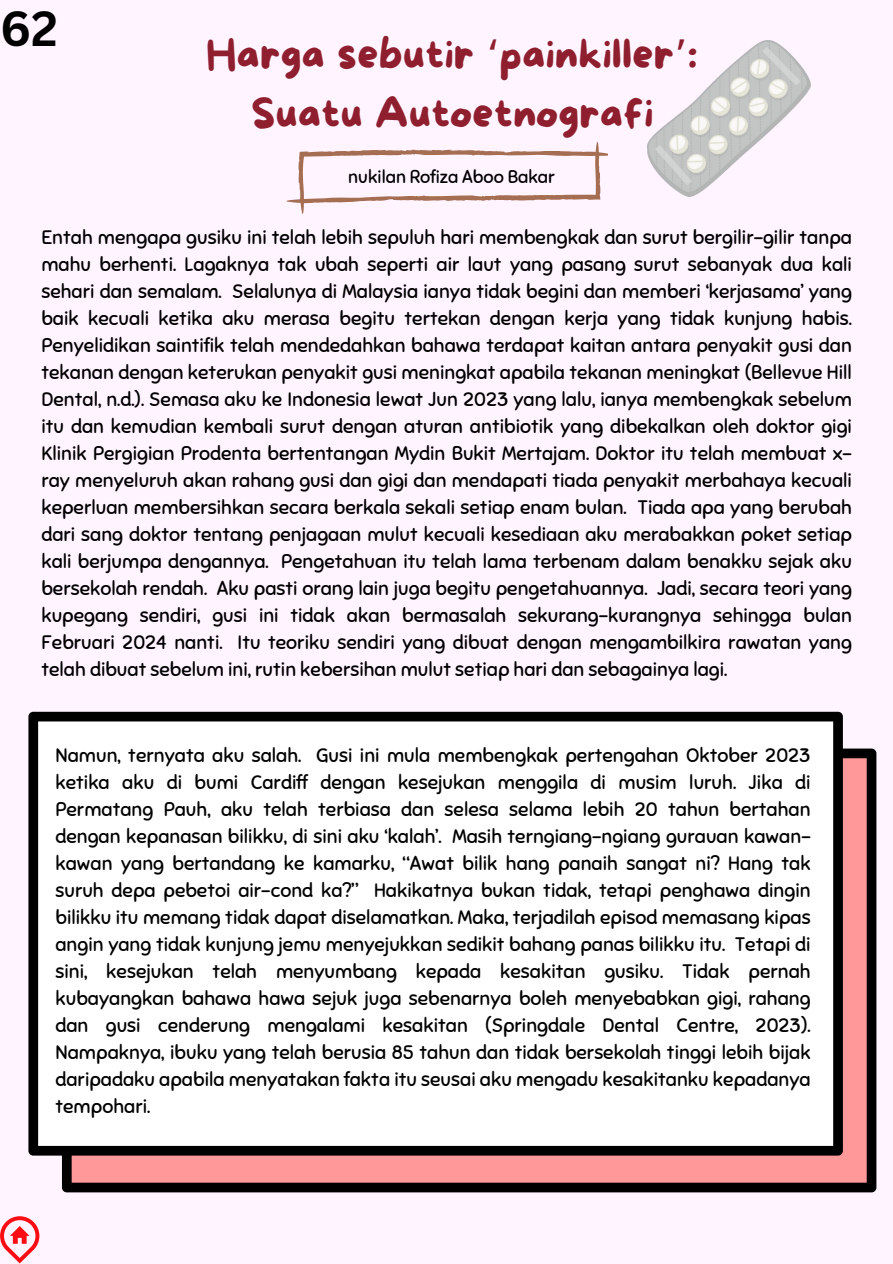
<style>
.page{position:relative;width:893px;height:1264px;background:#fff}
.page>*{position:absolute;margin:0;border:0;box-sizing:border-box;transform-origin:0 0}
.t1{font:700 48px "Canva Sans";color:#000}
.t2{font:42px "More Sugar";color:#8f1f2e}
.t3{font:19.5px/27px "Sniglet";color:#000;text-align:justify}
.t4{font:18px "Sniglet";color:#000}
.s1{font-family:"Noto Sans Gurmukhi"}
</style>
<div class="page">
<div style="left:0;top:0;width:892px;height:1263px;background:#fff4ff"></div>
<svg style="left:0;top:1216px;width:39px;height:47px"></svg>
<img style="left:647px;top:41px;width:163px;height:155px">
<svg style="left:62px;top:748px;width:814px;height:444px;background:#b36b6b"></svg>
<svg style="left:28px;top:711px;width:814px;height:444px;fill:#fff"></svg>
<svg style="left:286px;top:142px;width:321px;height:72px"></svg>
<p class="t1" style="left:0;top:-5px;width:59px">62</p>
<p class="t2" style="left:206px;top:31px;width:493px">Harga sebutir <span class="s1">‘</span>painkiller<span class="s1">’</span>:</p>
<p class="t2" style="left:251px;top:90px;width:404px">Suatu Autoetnografi</p>
<p class="t4" style="left:348px;top:165px;width:208px">nukilan Rofiza Aboo Bakar</p>
<p class="t3" style="left:41px;top:224px;width:812px">Entah mengapa gusiku ini telah lebih sepuluh hari membengkak dan surut bergilir-gilir tanpa mahu berhenti. Lagaknya tak ubah seperti air laut yang pasang surut sebanyak dua kali sehari dan semalam. Selalunya di Malaysia ianya tidak begini dan memberi ‘kerjasama’ yang baik kecuali ketika aku merasa begitu tertekan dengan kerja yang tidak kunjung habis.<br>Penyelidikan saintifik telah mendedahkan bahawa terdapat kaitan antara penyakit gusi dan tekanan dengan keterukan penyakit gusi meningkat apabila tekanan meningkat (Bellevue Hill Dental, n.d.). Semasa aku ke Indonesia lewat Jun 2023 yang lalu, ianya membengkak sebelum itu dan kemudian kembali surut dengan aturan antibiotik yang dibekalkan oleh doktor gigi Klinik Pergigian Prodenta bertentangan Mydin Bukit Mertajam. Doktor itu telah membuat x&shy;ray menyeluruh akan rahang gusi dan gigi dan mendapati tiada penyakit merbahaya kecuali keperluan membersihkan secara berkala sekali setiap enam bulan. Tiada apa yang berubah dari sang doktor tentang penjagaan mulut kecuali kesediaan aku merabakkan poket setiap kali berjumpa dengannya. Pengetahuan itu telah lama terbenam dalam benakku sejak aku bersekolah rendah. Aku pasti orang lain juga begitu pengetahuannya. Jadi, secara teori yang kupegang sendiri, gusi ini tidak akan bermasalah sekurang-kurangnya sehingga bulan Februari 2024 nanti. Itu teoriku sendiri yang dibuat dengan mengambilkira rawatan yang telah dibuat sebelum ini, rutin kebersihan mulut setiap hari dan sebagainya lagi.</p>
<p class="t3" style="left:55px;top:741px;width:756px">Namun, ternyata aku salah. Gusi ini mula membengkak pertengahan Oktober 2023 ketika aku di bumi Cardiff dengan kesejukan menggila di musim luruh. Jika di Permatang Pauh, aku telah terbiasa dan selesa selama lebih 20 tahun bertahan dengan kepanasan bilikku, di sini aku ‘kalah’. Masih terngiang-ngiang gurauan kawan&shy;kawan yang bertandang ke kamarku, “Awat bilik hang panaih sangat ni? Hang tak suruh depa pebetoi air-cond ka?” Hakikatnya bukan tidak, tetapi penghawa dingin bilikku itu memang tidak dapat diselamatkan. Maka, terjadilah episod memasang kipas angin yang tidak kunjung jemu menyejukkan sedikit bahang panas bilikku itu. Tetapi di sini, kesejukan telah menyumbang kepada kesakitan gusiku. Tidak pernah kubayangkan bahawa hawa sejuk juga sebenarnya boleh menyebabkan gigi, rahang dan gusi cenderung mengalami kesakitan (Springdale Dental Centre, 2023).<br>Nampaknya, ibuku yang telah berusia 85 tahun dan tidak bersekolah tinggi lebih bijak daripadaku apabila menyatakan fakta itu seusai aku mengadu kesakitanku kepadanya tempohari.</p>
</div>
